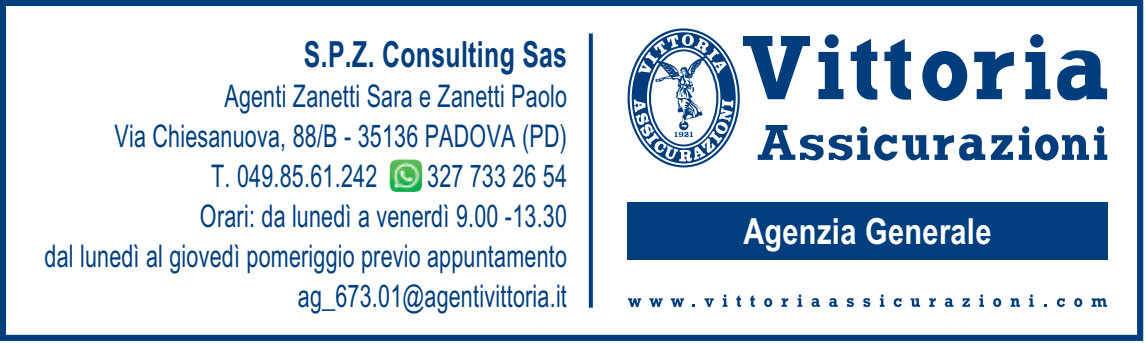
<style>
.page{position:relative;width:1146px;height:343px;background:#fff}
.page>*{position:absolute;margin:0;border:0;box-sizing:border-box;transform-origin:0 0}
.t1{font:700 36px "Arial Narrow MT Std";letter-spacing:.01em;color:#003e7e;scale:.84 1}
.t2{font:700 36px "Arial Narrow MT Std";letter-spacing:.01em;color:#fff}
.t3{font:31.2px/40px "Arial Narrow MT Std";letter-spacing:.01em;color:#003e7e;text-align:right;scale:.84 1}
</style>
<div class="page">
<svg style="left:588px;top:33px;width:4px;height:274px"></svg>
<div style="left:627px;top:202px;width:480px;height:57px;background:#003e7e"></div>
<svg style="left:627px;top:28px;width:479px;height:139px"></svg>
<svg style="left:628px;top:298px;width:13px;height:8px"></svg>
<svg style="left:649px;top:298px;width:13px;height:8px"></svg>
<svg style="left:670px;top:298px;width:14px;height:8px"></svg>
<svg style="left:704px;top:298px;width:9px;height:8px"></svg>
<svg style="left:722px;top:294px;width:5px;height:12px"></svg>
<svg style="left:736px;top:295px;width:5px;height:11px"></svg>
<svg style="left:750px;top:295px;width:4px;height:11px"></svg>
<svg style="left:764px;top:298px;width:8px;height:9px"></svg>
<svg style="left:781px;top:298px;width:7px;height:8px"></svg>
<svg style="left:797px;top:294px;width:5px;height:12px"></svg>
<svg style="left:811px;top:298px;width:8px;height:8px"></svg>
<svg style="left:829px;top:298px;width:8px;height:8px"></svg>
<svg style="left:846px;top:298px;width:7px;height:9px"></svg>
<svg style="left:863px;top:298px;width:7px;height:9px"></svg>
<svg style="left:879px;top:294px;width:5px;height:12px"></svg>
<svg style="left:893px;top:298px;width:8px;height:9px"></svg>
<svg style="left:910px;top:298px;width:9px;height:8px"></svg>
<svg style="left:929px;top:298px;width:6px;height:8px"></svg>
<svg style="left:944px;top:298px;width:9px;height:8px"></svg>
<svg style="left:962px;top:298px;width:7px;height:8px"></svg>
<svg style="left:979px;top:294px;width:4px;height:12px"></svg>
<svg style="left:993px;top:298px;width:8px;height:9px"></svg>
<svg style="left:1010px;top:298px;width:9px;height:8px"></svg>
<svg style="left:1029px;top:294px;width:4px;height:12px"></svg>
<svg style="left:1056px;top:298px;width:8px;height:9px"></svg>
<svg style="left:1074px;top:298px;width:8px;height:9px"></svg>
<svg style="left:1091px;top:298px;width:15px;height:8px"></svg>
<img style="left:390px;top:159px;width:32px;height:33px">
<div style="left:0;top:0;width:1142px;height:340px;border:6px solid #003e7e"></div>
<p class="t1" style="left:304px;top:32px;width:315px">S.P.Z. Consulting Sas</p>
<p class="t3" style="left:224px;top:75px;width:409px">Agenti Zanetti Sara e Zanetti Paolo</p>
<p class="t3" style="left:115px;top:115px;width:540px">Via Chiesanuova, 88/B - 35136 PADOVA (PD)</p>
<p class="t3" style="left:211px;top:155px;width:199px">T. 049.85.61.242</p>
<p class="t3" style="left:45px;top:155px;width:623px">327 733 26 54<br>Orari: da lunedì a venerdì 9.00 -13.30<br>dal lunedì al giovedì pomeriggio previo appuntamento ag_673.01@agentivittoria.it</p>
<p class="t2" style="left:743px;top:209px;width:249px">Agenzia Generale</p>
</div>
